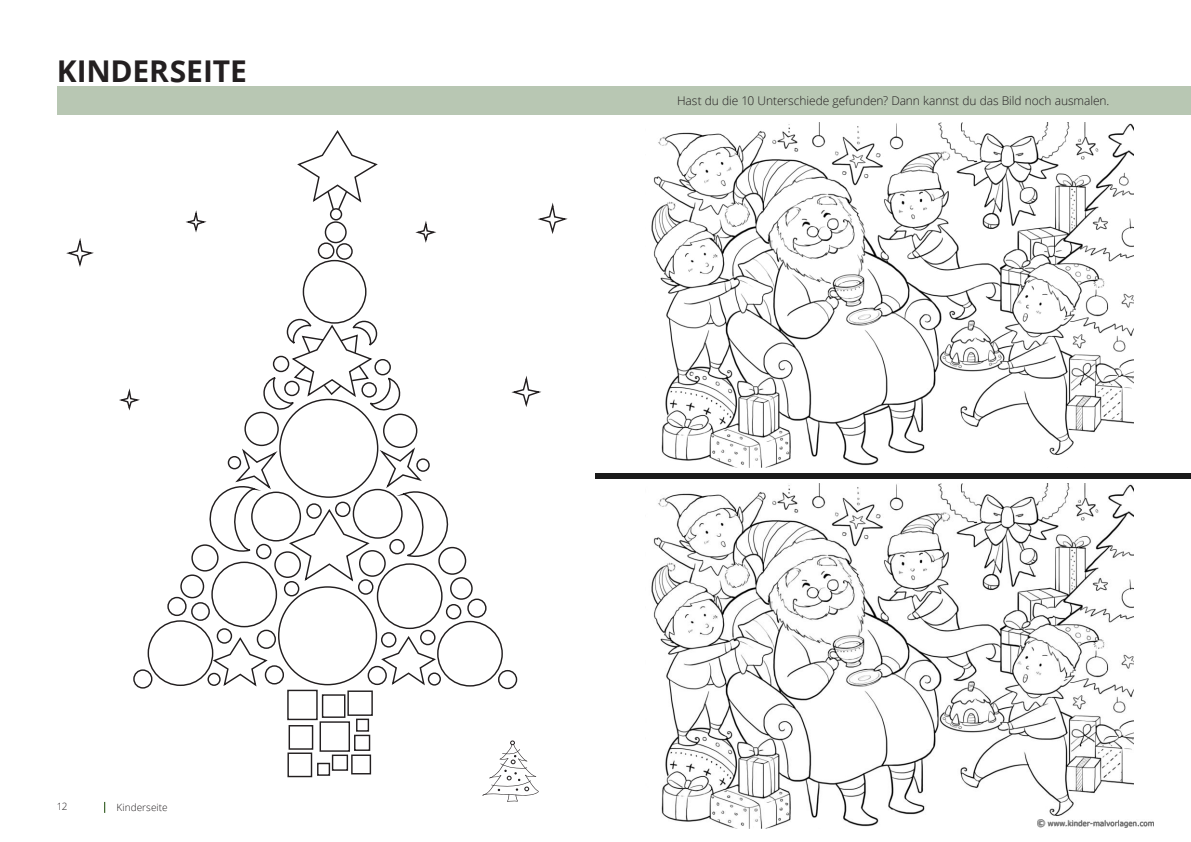
<style>
.page{position:relative;width:1191px;height:842px;background:#fff}
.page>*{position:absolute;margin:0;border:0;box-sizing:border-box;transform-origin:0 0}
.t1{font:700 30px "Open Sans";color:#231f20}
.t2{font:300 12px "Open Sans";letter-spacing:-.005em;color:#231f20}
.t3{font:300 10px "Open Sans";letter-spacing:.005em;color:#231f20}
.t4{font:7.1px "Verdana";color:#666}
.s1{font-size:8.5px}
</style>
<div class="page">
<div style="left:57px;top:86px;width:1133px;height:28px;background:#b8c7b3"></div>
<div style="left:148px;top:620px;width:65px;height:66px;border:1px solid #231f20;border-radius:50%"></div>
<div style="left:133px;top:669px;width:19px;height:20px;border:1px solid #231f20;border-radius:50%"></div>
<div style="left:167px;top:597px;width:20px;height:19px;border:1px solid #231f20;border-radius:50%"></div>
<div style="left:437px;top:621px;width:66px;height:66px;border:1px solid #231f20;border-radius:50%"></div>
<div style="left:498px;top:670px;width:19px;height:19px;border:1px solid #231f20;border-radius:50%"></div>
<div style="left:467px;top:598px;width:19px;height:20px;border:1px solid #231f20;border-radius:50%"></div>
<svg style="left:211px;top:636px;width:58px;height:51px"></svg>
<svg style="left:380px;top:635px;width:57px;height:51px"></svg>
<svg style="left:287px;top:508px;width:84px;height:75px"></svg>
<div style="left:377px;top:563px;width:65px;height:66px;border:1px solid #231f20;border-radius:50%"></div>
<div style="left:211px;top:562px;width:66px;height:65px;border:1px solid #231f20;border-radius:50%"></div>
<div style="left:257px;top:630px;width:19px;height:19px;border:1px solid #231f20;border-radius:50%"></div>
<div style="left:381px;top:632px;width:15px;height:16px;border:1px solid #231f20;border-radius:50%"></div>
<div style="left:191px;top:602px;width:19px;height:19px;border:1px solid #231f20;border-radius:50%"></div>
<div style="left:420px;top:630px;width:15px;height:15px;border:1px solid #231f20;border-radius:50%"></div>
<div style="left:446px;top:604px;width:15px;height:15px;border:1px solid #231f20;border-radius:50%"></div>
<div style="left:450px;top:577px;width:23px;height:23px;border:1px solid #231f20;border-radius:50%"></div>
<div style="left:180px;top:574px;width:24px;height:24px;border:1px solid #231f20;border-radius:50%"></div>
<div style="left:265px;top:665px;width:19px;height:19px;border:1px solid #231f20;border-radius:50%"></div>
<div style="left:367px;top:666px;width:20px;height:19px;border:1px solid #231f20;border-radius:50%"></div>
<div style="left:274px;top:551px;width:27px;height:27px;border:1px solid #231f20;border-radius:50%"></div>
<div style="left:359px;top:550px;width:27px;height:27px;border:1px solid #231f20;border-radius:50%"></div>
<div style="left:284px;top:581px;width:15px;height:15px;border:1px solid #231f20;border-radius:50%"></div>
<div style="left:358px;top:579px;width:15px;height:16px;border:1px solid #231f20;border-radius:50%"></div>
<div style="left:353px;top:489px;width:49px;height:50px;border:1px solid #231f20;border-radius:50%"></div>
<div style="left:191px;top:544px;width:28px;height:27px;border:1px solid #231f20;border-radius:50%"></div>
<div style="left:438px;top:547px;width:28px;height:28px;border:1px solid #231f20;border-radius:50%"></div>
<svg style="left:204px;top:449px;width:76px;height:104px"></svg>
<svg style="left:377px;top:448px;width:76px;height:110px"></svg>
<div style="left:244px;top:412px;width:35px;height:34px;border:1px solid #231f20;border-radius:50%"></div>
<div style="left:383px;top:414px;width:34px;height:34px;border:1px solid #231f20;border-radius:50%"></div>
<svg style="left:263px;top:318px;width:138px;height:93px"></svg>
<div style="left:273px;top:356px;width:16px;height:16px;border:1px solid #231f20;border-radius:50%"></div>
<div style="left:374px;top:359px;width:17px;height:16px;border:1px solid #231f20;border-radius:50%"></div>
<div style="left:284px;top:381px;width:16px;height:15px;border:1px solid #231f20;border-radius:50%"></div>
<div style="left:361px;top:382px;width:16px;height:16px;border:1px solid #231f20;border-radius:50%"></div>
<div style="left:303px;top:260px;width:63px;height:64px;border:1px solid #231f20;border-radius:50%"></div>
<div style="left:306px;top:503px;width:16px;height:16px;border:1px solid #231f20;border-radius:50%"></div>
<div style="left:335px;top:502px;width:15px;height:15px;border:1px solid #231f20;border-radius:50%"></div>
<div style="left:389px;top:539px;width:16px;height:15px;border:1px solid #231f20;border-radius:50%"></div>
<div style="left:256px;top:544px;width:15px;height:15px;border:1px solid #231f20;border-radius:50%"></div>
<div style="left:217px;top:628px;width:15px;height:16px;border:1px solid #231f20;border-radius:50%"></div>
<div style="left:207px;top:673px;width:14px;height:13px;border:1px solid #231f20;border-radius:50%"></div>
<div style="left:428px;top:672px;width:13px;height:14px;border:1px solid #231f20;border-radius:50%"></div>
<div style="left:318px;top:242px;width:16px;height:17px;border:1px solid #231f20;border-radius:50%"></div>
<div style="left:336px;top:243px;width:17px;height:17px;border:1px solid #231f20;border-radius:50%"></div>
<div style="left:325px;top:221px;width:22px;height:22px;border:1px solid #231f20;border-radius:50%"></div>
<div style="left:330px;top:208px;width:12px;height:12px;border:1px solid #231f20;border-radius:50%"></div>
<div style="left:228px;top:456px;width:13px;height:13px;border:1px solid #231f20;border-radius:50%"></div>
<div style="left:416px;top:458px;width:14px;height:14px;border:1px solid #231f20;border-radius:50%"></div>
<svg style="left:297px;top:130px;width:81px;height:81px"></svg>
<div style="left:287px;top:690px;width:31px;height:30px;border:1px solid #231f20"></div>
<div style="left:319px;top:721px;width:31px;height:31px;border:1px solid #231f20"></div>
<div style="left:351px;top:754px;width:20px;height:20px;border:1px solid #231f20"></div>
<div style="left:322px;top:694px;width:23px;height:24px;border:1px solid #231f20"></div>
<div style="left:354px;top:735px;width:16px;height:16px;border:1px solid #231f20"></div>
<div style="left:347px;top:690px;width:26px;height:26px;border:1px solid #231f20"></div>
<div style="left:356px;top:719px;width:13px;height:13px;border:1px solid #231f20"></div>
<div style="left:288px;top:725px;width:25px;height:25px;border:1px solid #231f20"></div>
<div style="left:332px;top:754px;width:16px;height:17px;border:1px solid #231f20"></div>
<div style="left:317px;top:763px;width:13px;height:13px;border:1px solid #231f20"></div>
<div style="left:287px;top:752px;width:25px;height:25px;border:1px solid #231f20"></div>
<svg style="left:67px;top:238px;width:27px;height:29px"></svg>
<svg style="left:120px;top:388px;width:20px;height:23px"></svg>
<svg style="left:186px;top:210px;width:21px;height:22px"></svg>
<svg style="left:512px;top:376px;width:29px;height:31px"></svg>
<svg style="left:538px;top:202px;width:30px;height:32px"></svg>
<svg style="left:416px;top:221px;width:20px;height:22px"></svg>
<svg style="left:482px;top:740px;width:57px;height:62px"></svg>
<img style="left:651px;top:484px;width:482px;height:344px">
<img style="left:651px;top:123px;width:482px;height:345px">
<div style="left:595px;top:473px;width:595px;height:5px;background:#1a1a1a"></div>
<img style="left:1038px;top:820px;width:116px;height:8px">
<h1 class="t1" style="left:57px;top:59px;width:192px">KINDERSEITE</h1>
<p class="t3" style="left:57px;top:802px;width:12px">12</p>
<p class="t3" style="left:116px;top:803px;width:53px">Kinderseite</p>
<p class="t2" style="left:677px;top:96px;width:434px">Hast du die 10 Unterschiede gefunden? Dann kannst du das Bild noch ausmalen.</p>
<p class="t4" style="left:1037px;top:821px;width:119px"><span class="s1">©</span> www.kinder-malvorlagen.com</p>
</div>
